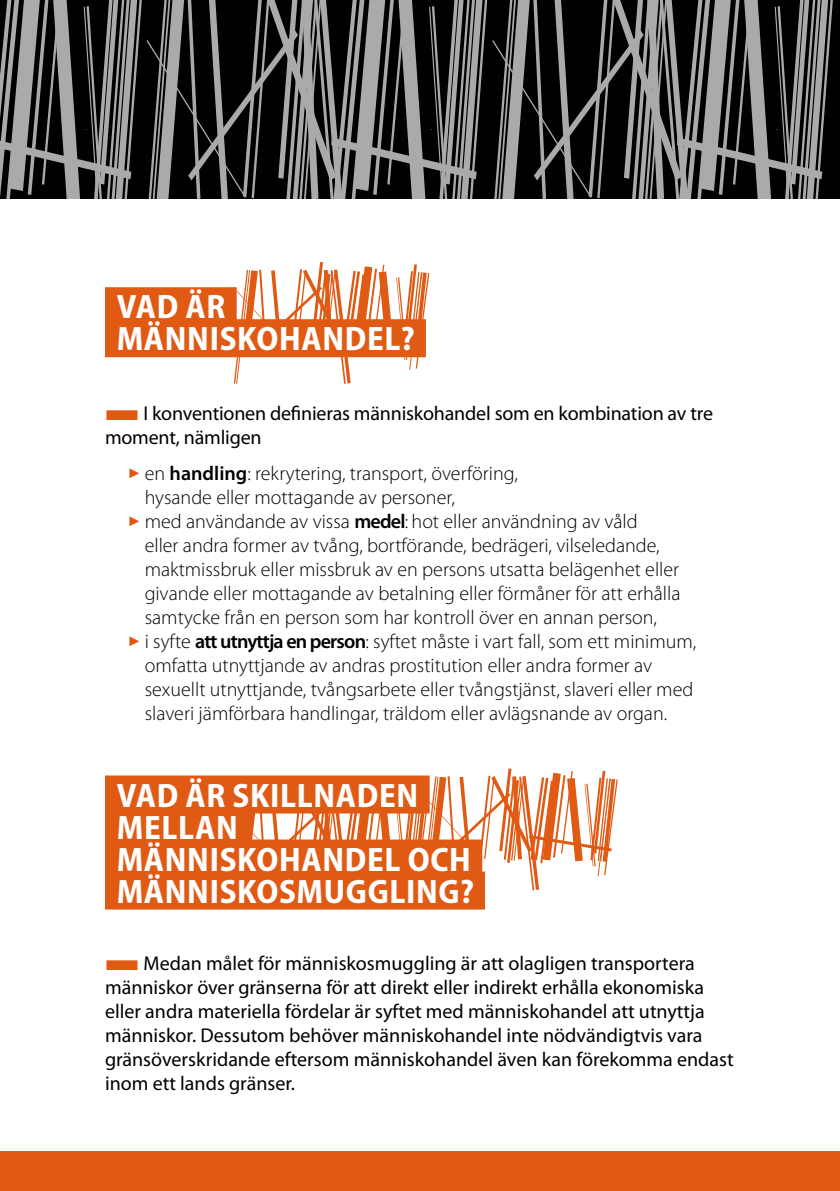
<style>
.page{position:relative;width:840px;height:1191px;background:#fff}
.page>*{position:absolute;margin:0;border:0;box-sizing:border-box;transform-origin:0 0}
.t1{font:700 semi-condensed 34px/32px "Myriad Pro";letter-spacing:.02em;color:#fff}
.t2{font:300 20px/24px "Myriad Pro";color:#000}
.t3{font:20px/24px "Myriad Pro";color:#000}
.s1{color:#e05a14}
.s2{font-weight:600}
</style>
<div class="page">
<svg style="left:249px;top:768px;width:368px;height:140px"></svg>
<div style="left:105px;top:775px;width:324px;height:38px;background:#e05a14"></div>
<div style="left:105px;top:807px;width:144px;height:38px;background:#e05a14"></div>
<div style="left:105px;top:839px;width:377px;height:38px;background:#e05a14"></div>
<div style="left:105px;top:871px;width:379px;height:38px;background:#e05a14"></div>
<div style="left:0;top:1151px;width:839px;height:40px;background:#e05a14"></div>
<svg style="left:0;top:0;width:832px;height:384px"></svg>
<div style="left:105px;top:287px;width:131px;height:38px;background:#e05a14"></div>
<div style="left:105px;top:319px;width:320px;height:38px;background:#e05a14"></div>
<h1 class="t1" style="left:117px;top:290px;width:299px">VAD ÄR<br>MÄNNISKOHANDEL?</h1>
<p class="t3" style="left:105px;top:401px;width:609px"><span class="s1">■</span>I konventionen definieras människohandel som en kombination av tre moment, nämligen</p>
<p class="t2" style="left:145px;top:461px;width:374px;text-indent:-17px"><span class="s1">✓</span> en <span class="s2">handling</span>: rekrytering, transport, överföring, hysande eller mottagande av personer,</p>
<p class="t2" style="left:145px;top:509px;width:537px;text-indent:-17px"><span class="s1">✓</span> med användande av vissa <span class="s2">medel</span>: hot eller användning av våld<br>eller andra former av tvång, bortförande, bedrägeri, vilseledande, maktmissbruk eller missbruk av en persons utsatta belägenhet eller givande eller mottagande av betalning eller förmåner för att erhålla samtycke från en person som har kontroll över en annan person,</p>
<p class="t2" style="left:145px;top:629px;width:552px;text-indent:-17px"><span class="s1">✓</span> i syfte <span class="s2">att utnyttja en person</span>: syftet måste i vart fall, som ett minimum, omfatta utnyttjande av andras prostitution eller andra former av sexuellt utnyttjande, tvångsarbete eller tvångstjänst, slaveri eller med slaveri jämförbara handlingar, träldom eller avlägsnande av organ.</p>
<h1 class="t1" style="left:117px;top:778px;width:358px">VAD ÄR SKILLNADEN<br>MELLAN<br>MÄNNISKOHANDEL OCH<br>MÄNNISKOSMUGGLING?</h1>
<p class="t3" style="left:105px;top:951px;width:630px"><span class="s1">■</span>Medan målet för människosmuggling är att olagligen transportera människor över gränserna för att direkt eller indirekt erhålla ekonomiska eller andra materiella fördelar är syftet med människohandel att utnyttja människor. Dessutom behöver människohandel inte nödvändigtvis vara gränsöverskridande eftersom människohandel även kan förekomma endast inom ett lands gränser.</p>
</div>
